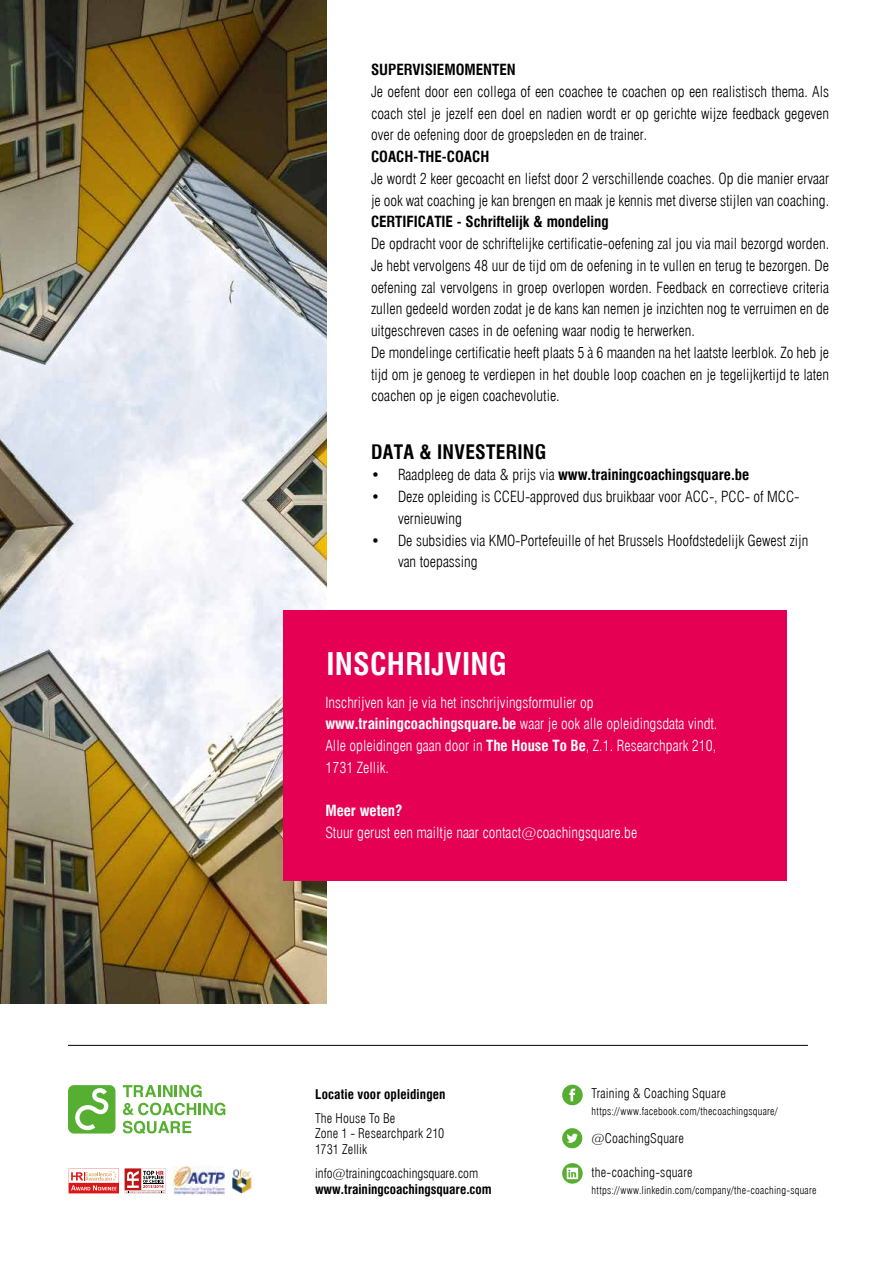
<style>
.page{position:relative;width:893px;height:1263px;background:#fff}
.page>*{position:absolute;margin:0;border:0;box-sizing:border-box;transform-origin:0 0}
.t1{font:700 condensed 30.45px "Swiss 721 BT";letter-spacing:.005em;color:#fff}
.t2{font:700 condensed 19.5px "Swiss 721 BT";letter-spacing:.015em;color:#000}
.t3{font:300 condensed 15px/21.8px "Swiss 721 BT";color:#000}
.t4{font:300 condensed 15px/21.8px "Swiss 721 BT";color:#fff}
.t5{font:700 condensed 15px "Swiss 721 BT";color:#000}
.t6{font:700 condensed 15px "Swiss 721 BT";color:#fff}
.t7{font:300 condensed 13.2px/15.8px "Swiss 721 BT";letter-spacing:.01em;color:#000}
.t8{font:700 condensed 13.2px "Swiss 721 BT";color:#000}
.t9{font:300 condensed 10.5px "Swiss 721 BT";letter-spacing:.025em;color:#000}
.s1{font-weight:300}
.s2{font-weight:700}
</style>
<div class="page">
<img style="left:0;top:0;width:326px;height:1003px">
<div style="left:283px;top:610px;width:504px;height:271px;background:#e50053"></div>
<svg style="left:68px;top:1085px;width:47px;height:48px"></svg>
<svg style="left:123px;top:1121px;width:68px;height:13px"></svg>
<svg style="left:123px;top:1103px;width:102px;height:12px"></svg>
<svg style="left:123px;top:1085px;width:79px;height:12px"></svg>
<hr style="left:68px;top:1045px;width:740px;height:1px;background:#000">
<svg style="left:562px;top:1128px;width:20px;height:20px"></svg>
<svg style="left:562px;top:1163px;width:21px;height:21px"></svg>
<svg style="left:562px;top:1085px;width:21px;height:20px"></svg>
<img style="left:232px;top:1169px;width:20px;height:24px">
<img style="left:174px;top:1166px;width:51px;height:29px">
<svg style="left:125px;top:1168px;width:41px;height:25px"></svg>
<svg style="left:69px;top:1168px;width:50px;height:25px"></svg>
<p class="t5" style="left:371px;top:61px;width:146px">SUPERVISIEMOMENTEN</p>
<p class="t3" style="left:371px;top:80px;width:460px;text-align:justify">Je oefent door een collega of een coachee te coachen op een realistisch thema. Als coach stel je jezelf een doel en nadien wordt er op gerichte wijze feedback gegeven over de oefening door de groepsleden en de trainer.</p>
<p class="t5" style="left:371px;top:148px;width:120px">COACH-THE-COACH</p>
<p class="t3" style="left:371px;top:167px;width:460px">Je wordt 2 keer gecoacht en liefst door 2 verschillende coaches. Op die manier ervaar je ook wat coaching je kan brengen en maak je kennis met diverse stijlen van coaching.</p>
<p class="t5" style="left:371px;top:213px;width:239px">CERTIFICATIE - Schriftelijk &amp; mondeling</p>
<p class="t3" style="left:371px;top:233px;width:460px">De opdracht voor de schriftelijke certificatie-oefening zal jou via mail bezorgd worden.<br>Je hebt vervolgens 48 uur de tijd om de oefening in te vullen en terug te bezorgen. De oefening zal vervolgens in groep overlopen worden. Feedback en correctieve criteria zullen gedeeld worden zodat je de kans kan nemen je inzichten nog te verruimen en de uitgeschreven cases in de oefening waar nodig te herwerken.<br>De mondelinge certificatie heeft plaats 5 à 6 maanden na het laatste leerblok. Zo heb je tijd om je genoeg te verdiepen in het double loop coachen en je tegelijkertijd te laten coachen op je eigen coachevolutie.</p>
<h2 class="t2" style="left:371px;top:440px;width:177px">DATA &amp; INVESTERING</h2>
<p class="t5" style="left:371px;top:466px;width:380px"><span class="s1">• Raadpleeg de data &amp; prijs via</span> www.trainingcoachingsquare.be</p>
<p class="t3" style="left:398px;top:486px;width:403px;text-indent:-27px">• Deze opleiding is CCEU-approved dus bruikbaar voor ACC-, PCC- of MCC&shy;vernieuwing</p>
<p class="t3" style="left:398px;top:529px;width:412px;text-indent:-27px">• De subsidies via KMO-Portefeuille of het Brussels Hoofdstedelijk Gewest zijn van toepassing</p>
<h1 class="t1" style="left:326px;top:646px;width:182px">INSCHRIJVING</h1>
<p class="t4" style="left:325px;top:691px;width:394px">Inschrijven kan je via het inschrijvingsformulier op <span class="s2">www.trainingcoachingsquare.be</span> waar je ook alle opleidingsdata vindt.<br>Alle opleidingen gaan door in <span class="s2">The House To Be</span>, Z.1. Researchpark 210, 1731 Zellik.</p>
<p class="t6" style="left:325px;top:802px;width:79px">Meer weten?</p>
<p class="t4" style="left:325px;top:822px;width:313px">Stuur gerust een mailtje naar contact@coachingsquare.be</p>
<p class="t8" style="left:315px;top:1086px;width:132px">Locatie voor opleidingen</p>
<p class="t7" style="left:315px;top:1110px;width:131px">The House To Be<br>Zone 1 - Researchpark 210<br>1731 Zellik</p>
<p class="t7" style="left:315px;top:1165px;width:165px">info@trainingcoachingsquare.com</p>
<p class="t8" style="left:315px;top:1181px;width:178px">www.trainingcoachingsquare.com</p>
<p class="t7" style="left:592px;top:1085px;width:136px">Training &amp; Coaching Square</p>
<p class="t9" style="left:592px;top:1105px;width:188px">https://www.facebook.com/thecoachingsquare/</p>
<p class="t7" style="left:592px;top:1131px;width:94px">@CoachingSquare</p>
<p class="t7" style="left:592px;top:1164px;width:102px">the-coaching-square</p>
<p class="t9" style="left:592px;top:1184px;width:226px">https://www.linkedin.com/company/the-coaching-square</p>
</div>
